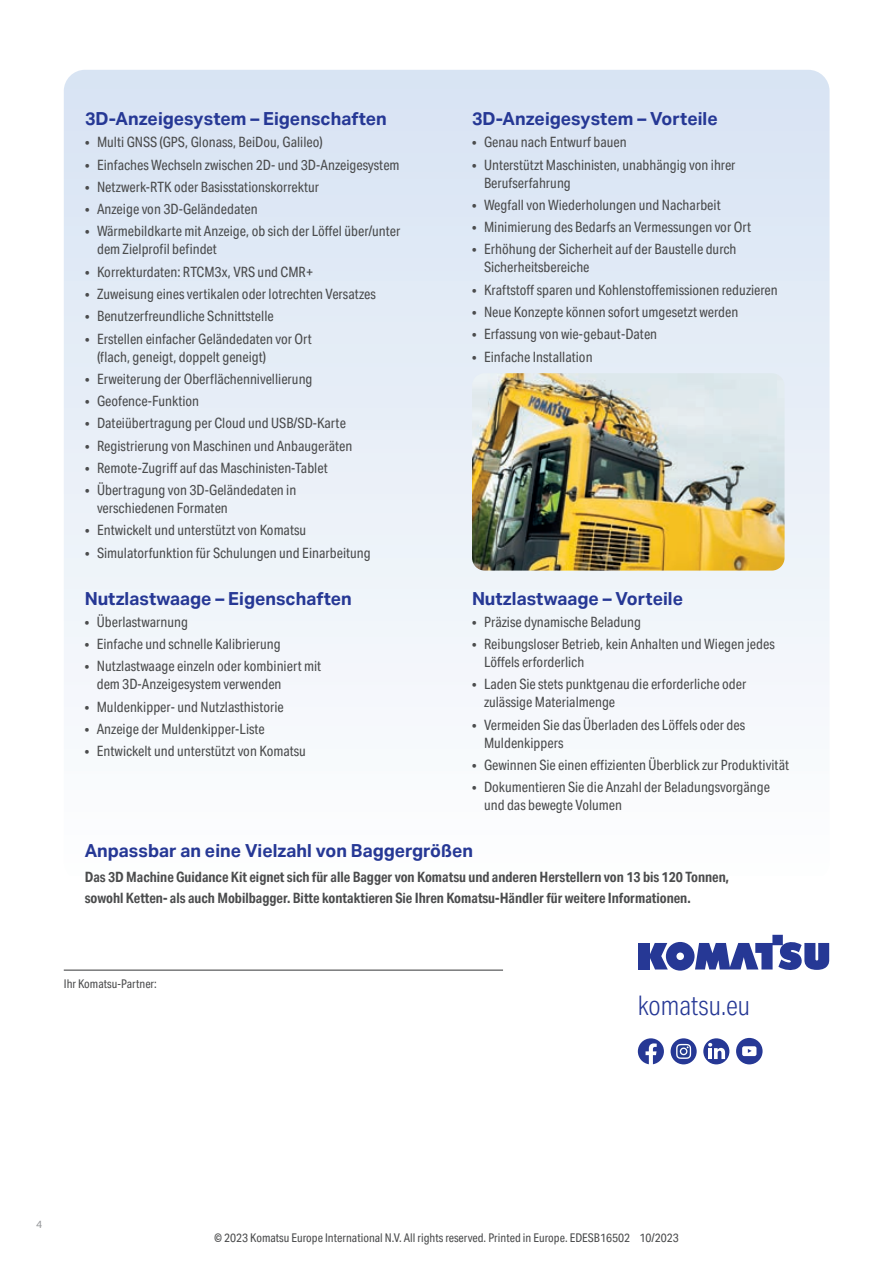
<style>
.page{position:relative;width:893px;height:1263px;background:#fff}
.page>*{position:absolute;margin:0;border:0;box-sizing:border-box;transform-origin:0 0}
.t1{font:300 27px "Aktiv Grotesk Cd";color:#263895}
.t2{font:700 18px "Aktiv Grotesk";color:#263895}
.t3{font:14.25px/18px "Aktiv Grotesk Cd";color:#4b4c4d}
.t4{font:700 14.25px/21px "Aktiv Grotesk Cd";color:#4b4c4d}
.t5{font:12px "Aktiv Grotesk Cd";color:#4b4c4d}
.t6{font:10.5px "Aktiv Grotesk";color:#939598}
</style>
<div class="page">
<div style="left:64px;top:70px;width:766px;height:812px;background:linear-gradient(to bottom,#d7e3f3,#fdfefe);border-radius:21px"></div>
<hr style="left:64px;top:969px;width:439px;height:2px;background:#4b4c4d">
<div style="left:638px;top:943px;width:11px;height:26px;background:#263895"></div>
<svg style="left:649px;top:935px;width:180px;height:36px"></svg>
<svg style="left:638px;top:1038px;width:26px;height:26px"></svg>
<svg style="left:671px;top:1038px;width:26px;height:26px"></svg>
<div style="left:703px;top:1038px;width:26px;height:26px;background:#263895;border-radius:50%"></div>
<svg style="left:708px;top:1043px;width:17px;height:16px"></svg>
<hr style="left:708px;top:1048px;width:4px;height:11px;background:#fff">
<div style="left:736px;top:1038px;width:27px;height:26px;background:#263895;border-radius:50%"></div>
<svg style="left:742px;top:1046px;width:14px;height:10px"></svg>
<img style="left:472px;top:373px;width:312px;height:198px">
<p class="t2" style="left:85px;top:108px;width:303px">3D-Anzeigesystem – Eigenschaften</p>
<p class="t3" style="left:85px;top:133px;width:239px">• Multi GNSS (GPS, Glonass, BeiDou, Galileo)</p>
<p class="t3" style="left:85px;top:156px;width:316px">• Einfaches Wechseln zwischen 2D- und 3D-Anzeigesystem</p>
<p class="t3" style="left:85px;top:178px;width:236px">• Netzwerk-RTK oder Basisstationskorrektur</p>
<p class="t3" style="left:85px;top:200px;width:174px">• Anzeige von 3D-Geländedaten</p>
<p class="t3" style="left:97px;top:223px;width:305px;text-indent:-12px">• Wärmebildkarte mit Anzeige, ob sich der Löffel über/unter dem Zielprofil befindet</p>
<p class="t3" style="left:85px;top:263px;width:230px">• Korrekturdaten: RTCM3x, VRS und CMR+</p>
<p class="t3" style="left:85px;top:285px;width:292px">• Zuweisung eines vertikalen oder lotrechten Versatzes</p>
<p class="t3" style="left:85px;top:307px;width:190px">• Benutzerfreundliche Schnittstelle</p>
<p class="t3" style="left:97px;top:330px;width:216px;text-indent:-12px">• Erstellen einfacher Geländedaten vor Ort (flach, geneigt, doppelt geneigt)</p>
<p class="t3" style="left:85px;top:370px;width:229px">• Erweiterung der Oberflächennivellierung</p>
<p class="t3" style="left:85px;top:392px;width:116px">• Geofence-Funktion</p>
<p class="t3" style="left:85px;top:414px;width:262px">• Dateiübertragung per Cloud und USB/SD-Karte</p>
<p class="t3" style="left:85px;top:437px;width:269px">• Registrierung von Maschinen und Anbaugeräten</p>
<p class="t3" style="left:85px;top:459px;width:244px">• Remote-Zugriff auf das Maschinisten-Tablet</p>
<p class="t3" style="left:97px;top:481px;width:201px;text-indent:-12px">• Übertragung von 3D-Geländedaten in verschiedenen Formaten</p>
<p class="t3" style="left:85px;top:521px;width:223px">• Entwickelt und unterstützt von Komatsu</p>
<p class="t3" style="left:85px;top:544px;width:287px">• Simulatorfunktion für Schulungen und Einarbeitung</p>
<p class="t2" style="left:85px;top:588px;width:269px">Nutzlastwaage – Eigenschaften</p>
<p class="t3" style="left:85px;top:613px;width:105px">• Überlastwarnung</p>
<p class="t3" style="left:85px;top:635px;width:198px">• Einfache und schnelle Kalibrierung</p>
<p class="t3" style="left:97px;top:657px;width:226px;text-indent:-12px">• Nutzlastwaage einzeln oder kombiniert mit dem 3D-Anzeigesystem verwenden</p>
<p class="t3" style="left:85px;top:698px;width:201px">• Muldenkipper- und Nutzlasthistorie</p>
<p class="t3" style="left:85px;top:720px;width:182px">• Anzeige der Muldenkipper-Liste</p>
<p class="t3" style="left:85px;top:742px;width:223px">• Entwickelt und unterstützt von Komatsu</p>
<p class="t2" style="left:472px;top:108px;width:247px">3D-Anzeigesystem – Vorteile</p>
<p class="t3" style="left:472px;top:133px;width:156px">• Genau nach Entwurf bauen</p>
<p class="t3" style="left:484px;top:156px;width:253px;text-indent:-12px">• Unterstützt Maschinisten, unabhängig von ihrer<br>Berufserfahrung</p>
<p class="t3" style="left:472px;top:196px;width:250px">• Wegfall von Wiederholungen und Nacharbeit</p>
<p class="t3" style="left:472px;top:218px;width:281px">• Minimierung des Bedarfs an Vermessungen vor Ort</p>
<p class="t3" style="left:484px;top:241px;width:254px;text-indent:-12px">• Erhöhung der Sicherheit auf der Baustelle durch<br>Sicherheitsbereiche</p>
<p class="t3" style="left:472px;top:281px;width:307px">• Kraftstoff sparen und Kohlenstoffemissionen reduzieren</p>
<p class="t3" style="left:472px;top:303px;width:268px">• Neue Konzepte können sofort umgesetzt werden</p>
<p class="t3" style="left:472px;top:325px;width:187px">• Erfassung von wie-gebaut-Daten</p>
<p class="t3" style="left:472px;top:348px;width:122px">• Einfache Installation</p>
<p class="t2" style="left:472px;top:588px;width:213px">Nutzlastwaage – Vorteile</p>
<p class="t3" style="left:472px;top:613px;width:171px">• Präzise dynamische Beladung</p>
<p class="t3" style="left:484px;top:635px;width:292px;text-indent:-12px">• Reibungsloser Betrieb, kein Anhalten und Wiegen jedes<br>Löffels erforderlich</p>
<p class="t3" style="left:484px;top:675px;width:264px;text-indent:-12px">• Laden Sie stets punktgenau die erforderliche oder zulässige Materialmenge</p>
<p class="t3" style="left:484px;top:716px;width:263px;text-indent:-12px">• Vermeiden Sie das Überladen des Löffels oder des<br>Muldenkippers</p>
<p class="t3" style="left:472px;top:756px;width:319px">• Gewinnen Sie einen effizienten Überblick zur Produktivität</p>
<p class="t3" style="left:484px;top:778px;width:288px;text-indent:-12px">• Dokumentieren Sie die Anzahl der Beladungsvorgänge und das bewegte Volumen</p>
<p class="t2" style="left:85px;top:840px;width:390px">Anpassbar an eine Vielzahl von Baggergrößen</p>
<p class="t4" style="left:85px;top:867px;width:646px">Das 3D Machine Guidance Kit eignet sich für alle Bagger von Komatsu und anderen Herstellern von 13 bis 120 Tonnen, sowohl Ketten- als auch Mobilbagger. Bitte kontaktieren Sie Ihren Komatsu-Händler für weitere Informationen.</p>
<p class="t5" style="left:64px;top:976px;width:95px">Ihr Komatsu-Partner:</p>
<h1 class="t1" style="left:638px;top:990px;width:114px">komatsu.eu</h1>
<p class="t6" style="left:36px;top:1218px;width:8px">4</p>
<p class="t5" style="left:214px;top:1230px;width:466px">© 2023 Komatsu Europe International N.V. All rights reserved. Printed in Europe. EDESB16502 10/2023</p>
</div>
